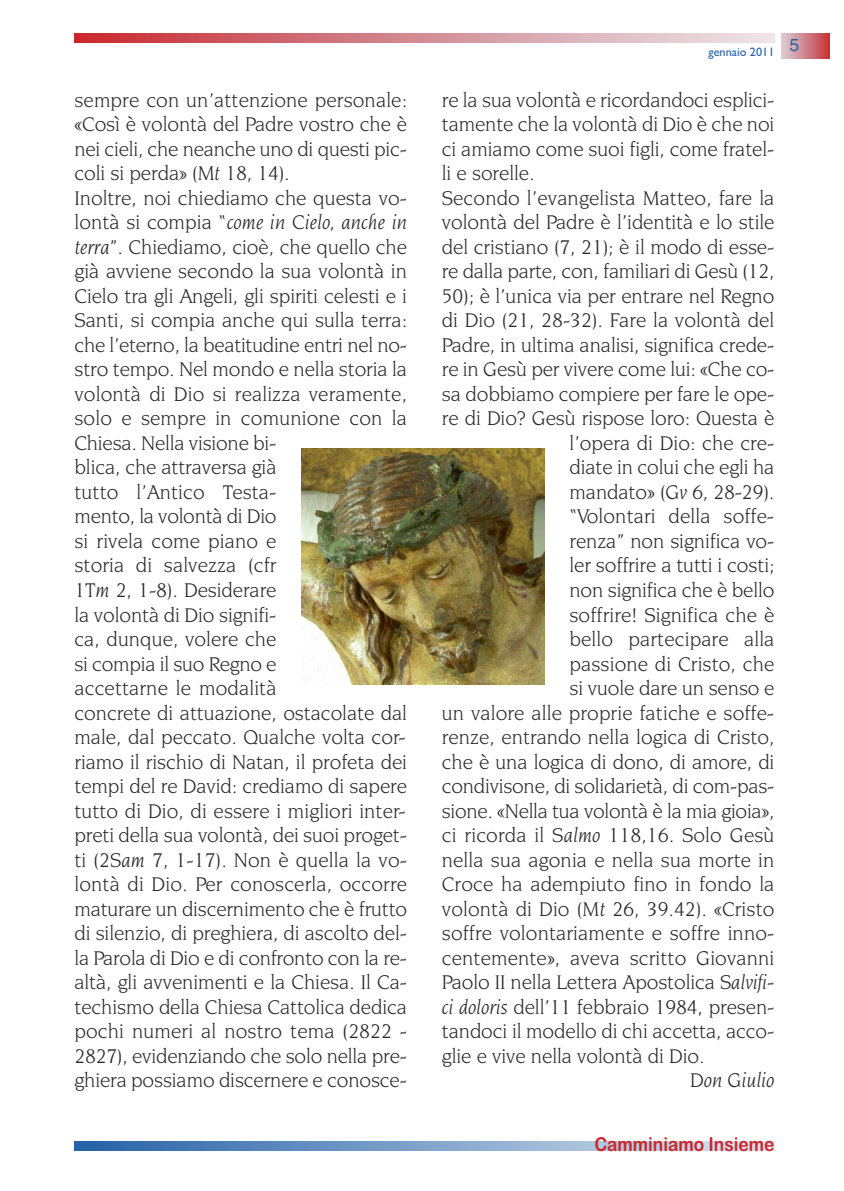
<style>
.page{position:relative;width:844px;height:1191px;background:#fff}
.page>*{position:absolute;margin:0;border:0;box-sizing:border-box;transform-origin:0 0}
.t1{font:21px/24.5px "Novarese IT Cby BT";letter-spacing:-.005em;color:#272627}
.t2{font:italic 21px "Novarese IT Cby BT";letter-spacing:-.005em;color:#272627}
.t3{font:19.25px "Arial Rounded MT Bold";color:#cc262b;scale:.9 1}
.t4{font:12.25px "Gill Sans";color:#2661a7}
.s1{font-style:italic}
</style>
<div class="page">
<img style="left:781px;top:34px;width:48px;height:25px">
<img style="left:74px;top:34px;width:700px;height:9px">
<img style="left:74px;top:1142px;width:700px;height:8px">
<img style="left:301px;top:448px;width:244px;height:236px">
<p class="t4" style="left:708px;top:44px;width:92px">gennaio 2011 <sup>5</sup></p>
<p class="t1" style="left:74px;top:89px;width:334px">sempre con un’attenzione personale: «Così è volontà del Padre vostro che è nei cieli, che neanche uno di questi pic&shy;coli si perda» (<span class="s1">Mt</span> 18, 14).<br>Inoltre, noi chiediamo che questa vo&shy;lontà si compia “<span class="s1">come in Cielo, anche in terra</span>”. Chiediamo, cioè, che quello che già avviene secondo la sua volontà in Cielo tra gli Angeli, gli spiriti celesti e i Santi, si compia anche qui sulla terra: che l’eterno, la beatitudine entri nel no&shy;stro tempo. Nel mondo e nella storia la volontà di Dio si realizza veramente, solo e sempre in comunione con la Chiesa. Nella visione bi-<br>blica, che attraversa già<br>tutto l’Antico Testa-<br>mento, la volontà di Dio<br>si rivela come piano e<br>storia di salvezza (cfr<br><span class="s1">1Tm</span> 2, 1-8). Desiderare<br>la volontà di Dio signifi-<br>ca, dunque, volere che<br>si compia il suo Regno e<br>accettarne le modalità<br>concrete di attuazione, ostacolate dal male, dal peccato. Qualche volta cor&shy;riamo il rischio di Natan, il profeta dei tempi del re David: crediamo di sapere tutto di Dio, di essere i migliori inter&shy;preti della sua volontà, dei suoi proget&shy;ti (<span class="s1">2Sam</span> 7, 1-17). Non è quella la vo&shy;lontà di Dio. Per conoscerla, occorre maturare un discernimento che è frutto di silenzio, di preghiera, di ascolto del&shy;la Parola di Dio e di confronto con la re&shy;altà, gli avvenimenti e la Chiesa. Il Ca&shy;techismo della Chiesa Cattolica dedica pochi numeri al nostro tema (2822 - 2827), evidenziando che solo nella pre&shy;ghiera possiamo discernere e conosce-</p>
<p class="t1" style="left:442px;top:89px;width:334px">re la sua volontà e ricordandoci esplici-</p>
<p class="t1" style="left:442px;top:113px;width:334px">tamente che la volontà di Dio è che noi</p>
<p class="t1" style="left:442px;top:138px;width:334px">ci amiamo come suoi figli, come fratel-</p>
<p class="t1" style="left:442px;top:162px;width:94px">li e sorelle.</p>
<p class="t1" style="left:442px;top:187px;width:334px">Secondo l’evangelista Matteo, fare la</p>
<p class="t1" style="left:442px;top:211px;width:334px">volontà del Padre è l’identità e lo stile</p>
<p class="t1" style="left:442px;top:236px;width:334px">del cristiano (7, 21); è il modo di esse-</p>
<p class="t1" style="left:442px;top:260px;width:334px">re dalla parte, con, familiari di Gesù (12,</p>
<p class="t1" style="left:442px;top:285px;width:334px">50); è l’unica via per entrare nel Regno</p>
<p class="t1" style="left:442px;top:309px;width:334px">di Dio (21, 28-32). Fare la volontà del</p>
<p class="t1" style="left:442px;top:334px;width:334px">Padre, in ultima analisi, significa crede-</p>
<p class="t1" style="left:442px;top:358px;width:334px">re in Gesù per vivere come lui: «Che co-</p>
<p class="t1" style="left:442px;top:383px;width:334px">sa dobbiamo compiere per fare le ope-</p>
<p class="t1" style="left:442px;top:407px;width:334px">re di Dio? Gesù rispose loro: Questa è</p>
<p class="t1" style="left:569px;top:432px;width:206px">l’opera di Dio: che cre-</p>
<p class="t1" style="left:569px;top:456px;width:206px">diate in colui che egli ha</p>
<p class="t1" style="left:569px;top:481px;width:206px">mandato» (<span class="s1">Gv</span> 6, 28-29).</p>
<p class="t1" style="left:569px;top:505px;width:206px">“Volontari della soffe-</p>
<p class="t1" style="left:569px;top:530px;width:206px">renza” non significa vo-</p>
<p class="t1" style="left:569px;top:554px;width:206px">ler soffrire a tutti i costi;</p>
<p class="t1" style="left:569px;top:579px;width:206px">non significa che è bello</p>
<p class="t1" style="left:569px;top:603px;width:206px">soffrire! Significa che è</p>
<p class="t1" style="left:569px;top:628px;width:206px">bello partecipare alla</p>
<p class="t1" style="left:569px;top:652px;width:206px">passione di Cristo, che</p>
<p class="t1" style="left:569px;top:677px;width:206px">si vuole dare un senso e</p>
<p class="t1" style="left:442px;top:701px;width:333px">un valore alle proprie fatiche e soffe-</p>
<p class="t1" style="left:442px;top:726px;width:334px">renze, entrando nella logica di Cristo,</p>
<p class="t1" style="left:442px;top:750px;width:334px">che è una logica di dono, di amore, di</p>
<p class="t1" style="left:442px;top:775px;width:334px">condivisone, di solidarietà, di com-pas-</p>
<p class="t1" style="left:442px;top:799px;width:334px">sione. «Nella tua volontà è la mia gioia»,</p>
<p class="t1" style="left:442px;top:824px;width:334px">ci ricorda il <span class="s1">Salmo</span> 118,16. Solo Gesù</p>
<p class="t1" style="left:442px;top:848px;width:334px">nella sua agonia e nella sua morte in</p>
<p class="t1" style="left:442px;top:873px;width:334px">Croce ha adempiuto fino in fondo la</p>
<p class="t1" style="left:442px;top:897px;width:334px">volontà di Dio (<span class="s1">Mt</span> 26, 39.42). «Cristo</p>
<p class="t1" style="left:442px;top:922px;width:334px">soffre volontariamente e soffre inno-</p>
<p class="t1" style="left:442px;top:946px;width:334px">centemente», aveva scritto Giovanni</p>
<p class="t1" style="left:442px;top:971px;width:334px">Paolo II nella Lettera Apostolica <span class="s1">Salvifi-</span></p>
<p class="t1" style="left:442px;top:995px;width:334px"><span class="s1">ci doloris</span> dell’11 febbraio 1984, presen-</p>
<p class="t1" style="left:442px;top:1020px;width:334px">tandoci il modello di chi accetta, acco-</p>
<p class="t1" style="left:442px;top:1044px;width:264px">glie e vive nella volontà di Dio.</p>
<p class="t2" style="left:690px;top:1072px;width:86px">Don Giulio</p>
<p class="t3" style="left:594px;top:1132px;width:201px">Camminiamo Insieme</p>
</div>
